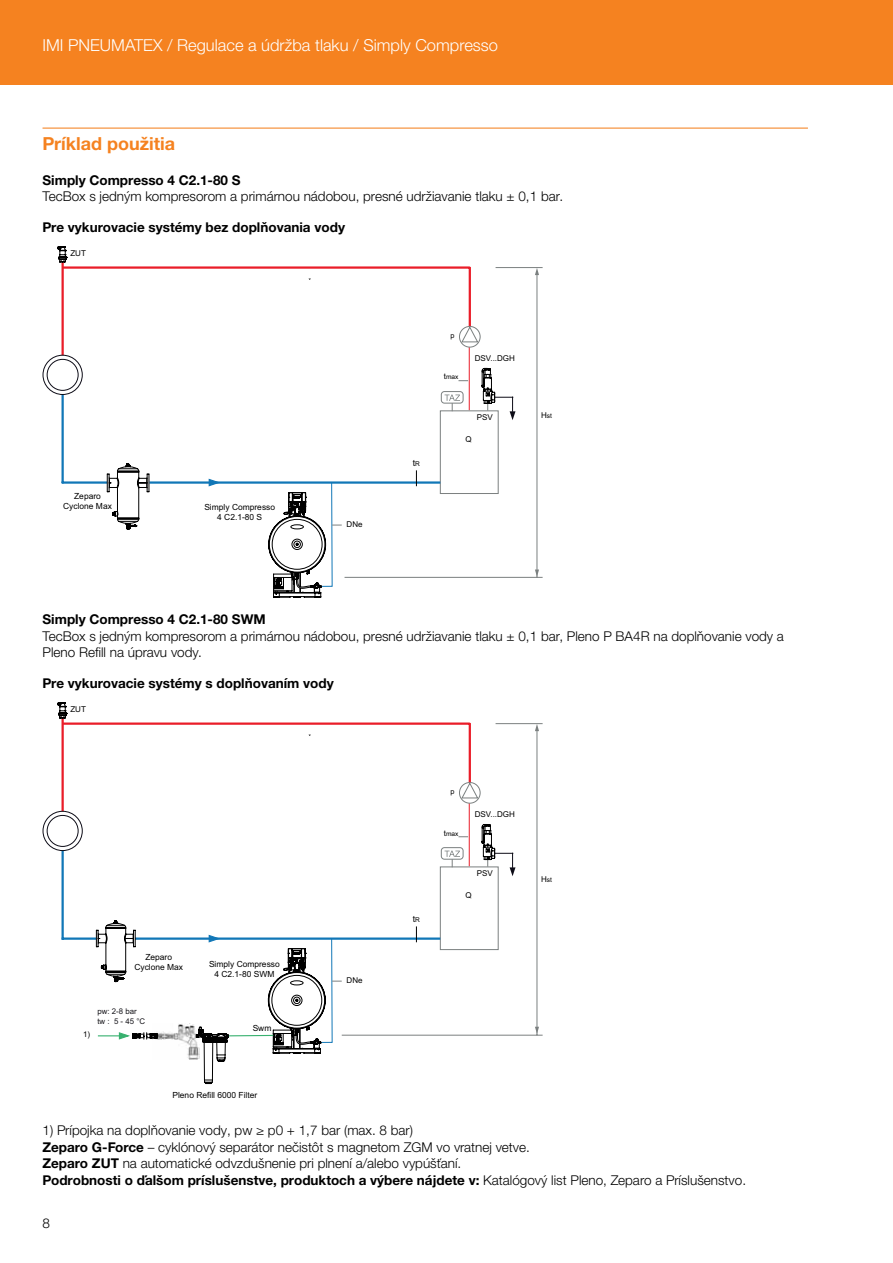
<style>
.page{position:relative;width:893px;height:1263px;background:#fff}
.page>*{position:absolute;margin:0;border:0;box-sizing:border-box;transform-origin:0 0}
.t1{font:700 18px "Helvetica Neue LTW1 G";color:#f58220}
.t2{font:300 16.5px "Helvetica Neue LTW1 G";color:#fff}
.t3{font:300 13.5px/16.5px "Helvetica Neue LTW1 G";color:#000}
.t4{font:700 13.5px "Helvetica Neue LTW1 G";color:#000}
.t5{font:8.7px "Arial";color:#000}
.t6{font:8.4px/10.2px "Arial";color:#000;text-align:center}
.t7{font:7.95px "Arial";color:#000}
.t8{font:7.8px/9.4px "Arial";color:#18171c}
.t9{font:7.8px "Arial";color:#000}
.t10{font:7.35px "Arial";color:#000}
.t11{font:6.6px "Arial";color:#000}
.s1{font-size:6.6px}
.s2{font-size:7.95px}
.s3{font-weight:700}
</style>
<div class="page">
<div style="left:0;top:0;width:893px;height:85px;background:#f58220"></div>
<hr style="left:43px;top:128px;width:765px;height:1px;background:#f58220">
<hr style="left:469px;top:347px;width:1px;height:63px;background:#ea1d29">
<div style="left:440px;top:410px;width:59px;height:84px;border:1px solid #7b8080"></div>
<hr style="left:62px;top:394px;width:2px;height:89px;background:#1177b7">
<hr style="left:62px;top:481px;width:46px;height:3px;background:#1177b7">
<div style="left:47px;top:359px;width:32px;height:32px;border:1px solid #0d0c17;border-radius:50%"></div>
<hr style="left:62px;top:262px;width:2px;height:93px;background:#ea1d29">
<hr style="left:496px;top:267px;width:47px;height:1px;background:#7b8080">
<hr style="left:345px;top:577px;width:198px;height:1px;background:#7b8080">
<hr style="left:537px;top:274px;width:1px;height:303px;background:#7b8080">
<svg style="left:535px;top:569px;width:4px;height:8px"></svg>
<svg style="left:535px;top:268px;width:4px;height:7px"></svg>
<hr style="left:149px;top:481px;width:291px;height:3px;background:#1177b7">
<div style="left:441px;top:391px;width:22px;height:12px;border:1px solid #7b8080;border-radius:3px"></div>
<svg style="left:445px;top:395px;width:15px;height:16px"></svg>
<svg style="left:208px;top:478px;width:12px;height:9px"></svg>
<div style="left:459px;top:326px;width:22px;height:22px;border:1px solid #7b8080;border-radius:50%"></div>
<svg style="left:58px;top:246px;width:421px;height:97px"></svg>
<svg style="left:416px;top:470px;width:1px;height:16px"></svg>
<svg style="left:481px;top:368px;width:34px;height:52px"></svg>
<div style="left:43px;top:355px;width:40px;height:40px;border:1px solid #0d0c17;border-radius:50%"></div>
<svg style="left:107px;top:463px;width:42px;height:66px"></svg>
<svg style="left:268px;top:483px;width:74px;height:114px"></svg>
<hr style="left:469px;top:803px;width:1px;height:63px;background:#ea1d29">
<div style="left:440px;top:866px;width:59px;height:84px;border:1px solid #7b8080"></div>
<hr style="left:62px;top:850px;width:2px;height:90px;background:#1177b7">
<hr style="left:62px;top:937px;width:36px;height:3px;background:#1177b7">
<div style="left:47px;top:815px;width:32px;height:32px;border:1px solid #0d0c17;border-radius:50%"></div>
<hr style="left:62px;top:718px;width:2px;height:93px;background:#ea1d29">
<hr style="left:496px;top:723px;width:47px;height:1px;background:#7b8080">
<hr style="left:342px;top:1035px;width:201px;height:1px;background:#7b8080">
<hr style="left:537px;top:730px;width:1px;height:305px;background:#7b8080">
<svg style="left:535px;top:1027px;width:4px;height:7px"></svg>
<svg style="left:535px;top:724px;width:4px;height:7px"></svg>
<hr style="left:133px;top:937px;width:307px;height:3px;background:#1177b7">
<div style="left:441px;top:847px;width:22px;height:12px;border:1px solid #7b8080;border-radius:3px"></div>
<svg style="left:445px;top:851px;width:15px;height:16px"></svg>
<svg style="left:208px;top:934px;width:12px;height:9px"></svg>
<div style="left:459px;top:782px;width:22px;height:22px;border:1px solid #7b8080;border-radius:50%"></div>
<svg style="left:58px;top:702px;width:421px;height:97px"></svg>
<svg style="left:416px;top:926px;width:1px;height:16px"></svg>
<svg style="left:481px;top:824px;width:34px;height:52px"></svg>
<div style="left:43px;top:811px;width:40px;height:40px;border:1px solid #0d0c17;border-radius:50%"></div>
<svg style="left:268px;top:939px;width:74px;height:114px"></svg>
<svg style="left:96px;top:920px;width:39px;height:62px"></svg>
<img style="left:158px;top:1023px;width:42px;height:37px">
<div style="left:173px;top:1017px;width:5px;height:15px;background:#fff"></div>
<svg style="left:98px;top:1032px;width:60px;height:8px"></svg>
<hr style="left:228px;top:1035px;width:45px;height:1px;background:#38b16f">
<svg style="left:196px;top:1027px;width:32px;height:57px"></svg>
<p class="t2" style="left:43px;top:35px;width:457px">IMI PNEUMATEX / Regulace a údržba tlaku / Simply Compresso</p>
<h1 class="t1" style="left:43px;top:132px;width:134px">Príklad použitia</h1>
<p class="t4" style="left:43px;top:172px;width:200px">Simply Compresso 4 C2.1-80 S</p>
<p class="t3" style="left:43px;top:188px;width:522px">TecBox s jedným kompresorom a primárnou nádobou, presné udržiavanie tlaku ± 0,1 bar.</p>
<p class="t4" style="left:43px;top:219px;width:304px">Pre vykurovacie systémy bez doplňovania vody</p>
<p class="t7" style="left:70px;top:248px;width:17px">ZUT</p>
<p class="t6" style="left:63px;top:491px;width:50px">Zeparo<br>Cyclone Max</p>
<p class="t6" style="left:204px;top:502px;width:72px">Simply Compresso<br>4 C2.1-80 S</p>
<p class="t7" style="left:347px;top:519px;width:18px">DNe</p>
<p class="t5" style="left:413px;top:457px;width:9px">t<span class="s1">R</span></p>
<p class="t10" style="left:451px;top:330px;width:6px">p</p>
<p class="t11" style="left:444px;top:373px;width:16px"><span class="s2">t</span>max</p>
<p class="t7" style="left:475px;top:352px;width:42px">DSV...DGH</p>
<p class="t7" style="left:477px;top:412px;width:18px">PSV</p>
<p class="t7" style="left:465px;top:433px;width:8px">Q</p>
<p class="t11" style="left:541px;top:411px;width:12px"><span class="s2">H</span>st</p>
<p class="t4" style="left:43px;top:611px;width:225px">Simply Compresso 4 C2.1-80 SWM</p>
<p class="t3" style="left:43px;top:628px;width:743px">TecBox s jedným kompresorom a primárnou nádobou, presné udržiavanie tlaku ± 0,1 bar, Pleno P BA4R na doplňovanie vody a<br>Pleno Refill na úpravu vody.</p>
<p class="t4" style="left:43px;top:675px;width:293px">Pre vykurovacie systémy s doplňovaním vody</p>
<p class="t7" style="left:70px;top:704px;width:17px">ZUT</p>
<p class="t6" style="left:134px;top:952px;width:50px">Zeparo<br>Cyclone Max</p>
<p class="t6" style="left:209px;top:958px;width:72px">Simply Compresso<br>4 C2.1-80 SWM</p>
<p class="t8" style="left:97px;top:1007px;width:49px">pw: 2-8 bar tw : 5 - 45 °C</p>
<p class="t9" style="left:83px;top:1029px;width:9px">1)</p>
<p class="t6" style="left:253px;top:1023px;width:20px">Swm</p>
<p class="t6" style="left:172px;top:1089px;width:86px">Pleno Refill 6000 Filter</p>
<p class="t7" style="left:347px;top:975px;width:18px">DNe</p>
<p class="t5" style="left:413px;top:913px;width:9px">t<span class="s1">R</span></p>
<p class="t10" style="left:451px;top:786px;width:6px">p</p>
<p class="t11" style="left:444px;top:829px;width:16px"><span class="s2">t</span>max</p>
<p class="t7" style="left:475px;top:808px;width:42px">DSV...DGH</p>
<p class="t7" style="left:477px;top:868px;width:18px">PSV</p>
<p class="t7" style="left:465px;top:889px;width:8px">Q</p>
<p class="t11" style="left:541px;top:875px;width:12px"><span class="s2">H</span>st</p>
<p class="t3" style="left:43px;top:1122px;width:705px">1) Prípojka na doplňovanie vody, pw ≥ p0 + 1,7 bar (max. 8 bar)<br><span class="s3">Zeparo G-Force</span> – cyklónový separátor nečistôt s magnetom ZGM vo vratnej vetve.<br><span class="s3">Zeparo ZUT</span> na automatické odvzdušnenie pri plnení a/alebo vypúšťaní.<br><span class="s3">Podrobnosti o ďalšom príslušenstve, produktoch a výbere nájdete v:</span> Katalógový list Pleno, Zeparo a Príslušenstvo.</p>
<p class="t3" style="left:43px;top:1215px;width:9px">8</p>
</div>
